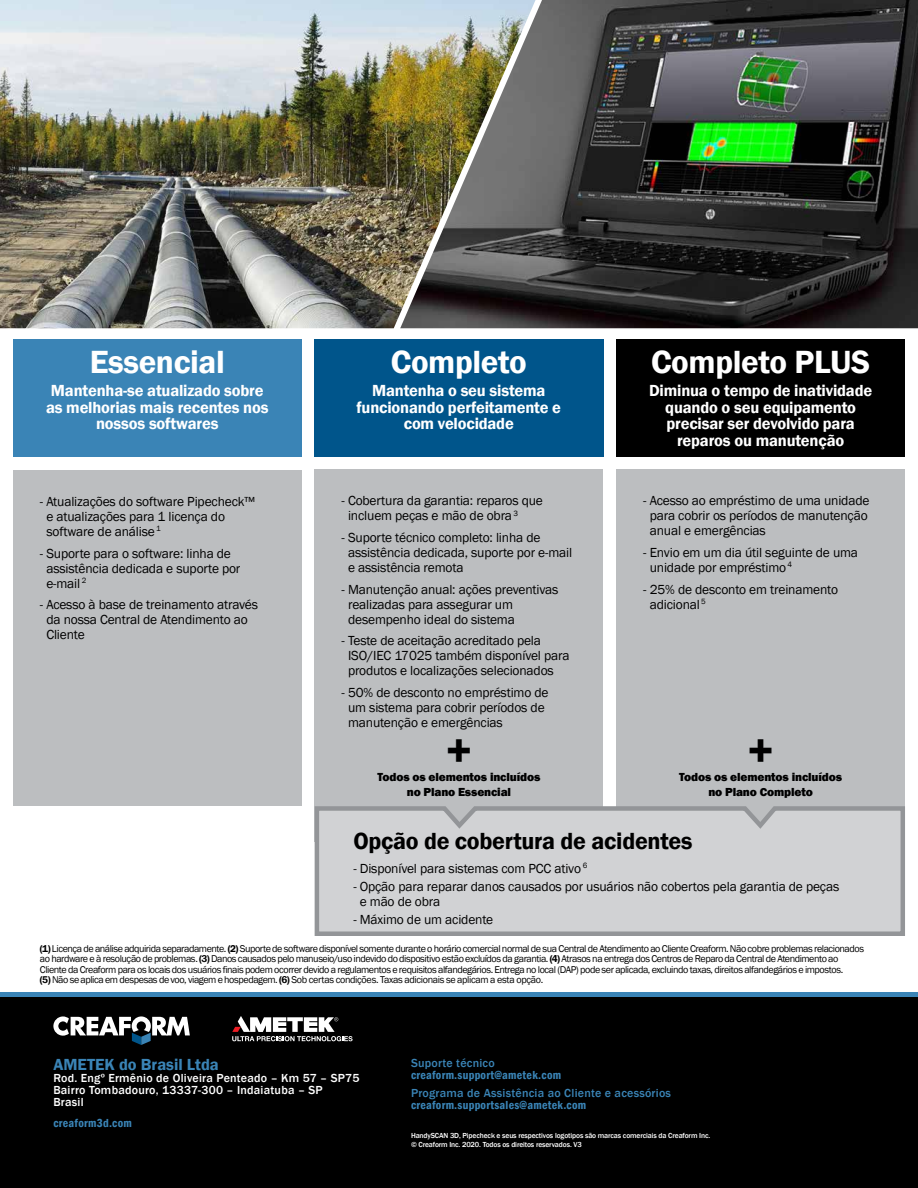
<style>
.page{position:relative;width:918px;height:1188px;background:#fff}
.page>*{position:absolute;margin:0;border:0;box-sizing:border-box;transform-origin:0 0}
.t1{font:800 45px "Franklin Gothic";color:#000}
.t2{font:600 33px "Franklin Gothic";letter-spacing:-.01em;color:#fff}
.t3{font:600 24px "Franklin Gothic";letter-spacing:-.01em;color:#000}
.t4{font:600 16.5px/16.5px "Franklin Gothic";letter-spacing:-.01em;color:#fff;text-align:center}
.t5{font:600 16.5px "Franklin Gothic";color:#3a84b6}
.t6{font:13.5px/15px "Franklin Gothic";letter-spacing:-.01em;color:#000}
.t7{font:500 12px/12px "Franklin Gothic";letter-spacing:.02em;color:#fff}
.t8{font:800 12px/15px "Franklin Gothic";letter-spacing:-.01em;color:#000;text-align:center}
.t9{font:600 condensed 12px "Franklin Gothic";letter-spacing:.02em;color:#3a84b6}
.t10{font:500 12px "Franklin Gothic";letter-spacing:.02em;color:#3a84b6}
.t11{font:10.2px/10.5px "Franklin Gothic";letter-spacing:-.045em;color:#000}
.t12{font:500 7.5px/9px "Franklin Gothic";letter-spacing:-.015em;color:#fff}
.s1{font-weight:600}
</style>
<div class="page">
<img style="left:0;top:0;width:400px;height:328px">
<img style="left:400px;top:0;width:518px;height:328px">
<div style="left:13px;top:340px;width:289px;height:117px;background:#3a84b6"></div>
<div style="left:314px;top:340px;width:289px;height:117px;background:#00558b"></div>
<div style="left:616px;top:340px;width:289px;height:117px;background:#000"></div>
<div style="left:13px;top:470px;width:289px;height:336px;background:#bcbec0"></div>
<div style="left:315px;top:469px;width:288px;height:373px;background:#bcbec0"></div>
<div style="left:616px;top:469px;width:289px;height:373px;background:#bcbec0"></div>
<svg style="left:0;top:993px;width:918px;height:5px;background:#2e6991"></svg>
<div style="left:0;top:998px;width:918px;height:190px;background:#000"></div>
<svg style="left:53px;top:1016px;width:137px;height:29px"></svg>
<svg style="left:232px;top:1016px;width:121px;height:25px"></svg>
<svg style="left:314px;top:804px;width:591px;height:132px;background:#cbccce"></svg>
<h2 class="t2" style="left:90px;top:342px;width:136px">Essencial</h2>
<p class="t4" style="left:46px;top:383px;width:224px">Mantenha-se atualizado sobre as melhorias mais recentes nos nossos softwares</p>
<p class="t6" style="left:46px;top:494px;width:210px;text-indent:-6px">- Atualizações do software Pipecheck™ e atualizações para 1 licença do software de análise <sup>1</sup></p>
<p class="t6" style="left:46px;top:546px;width:196px;text-indent:-6px">- Suporte para o software: linha de assistência dedicada e suporte por e-mail <sup>2</sup></p>
<p class="t6" style="left:46px;top:598px;width:213px;text-indent:-6px">- Acesso à base de treinamento através da nossa Central de Atendimento ao<br>Cliente</p>
<h2 class="t2" style="left:391px;top:342px;width:138px">Completo</h2>
<p class="t4" style="left:357px;top:383px;width:206px">Mantenha o seu sistema funcionando perfeitamente e com velocidade</p>
<p class="t6" style="left:348px;top:493px;width:196px;text-indent:-6px">- Cobertura da garantia: reparos que incluem peças e mão de obra <sup>3</sup></p>
<p class="t6" style="left:348px;top:530px;width:226px;text-indent:-6px">- Suporte técnico completo: linha de assistência dedicada, suporte por e-mail e assistência remota</p>
<p class="t6" style="left:348px;top:582px;width:212px;text-indent:-6px">- Manutenção anual: ações preventivas realizadas para assegurar um desempenho ideal do sistema</p>
<p class="t6" style="left:348px;top:634px;width:223px;text-indent:-6px">- Teste de aceitação acreditado pela<br>ISO/IEC 17025 também disponível para produtos e localizações selecionados</p>
<p class="t6" style="left:348px;top:685px;width:202px;text-indent:-6px">- 50% de desconto no empréstimo de um sistema para cobrir períodos de manutenção e emergências</p>
<h1 class="t1" style="left:446px;top:722px;width:28px">+</h1>
<p class="t8" style="left:378px;top:770px;width:164px">Todos os elementos incluídos no Plano Essencial</p>
<h2 class="t2" style="left:651px;top:342px;width:221px">Completo PLUS</h2>
<p class="t4" style="left:649px;top:383px;width:225px">Diminua o tempo de inatividade quando o seu equipamento precisar ser devolvido para reparos ou manutenção</p>
<p class="t6" style="left:650px;top:493px;width:221px;text-indent:-6px">- Acesso ao empréstimo de uma unidade para cobrir os períodos de manutenção anual e emergências</p>
<p class="t6" style="left:650px;top:545px;width:210px;text-indent:-6px">- Envio em um dia útil seguinte de uma unidade por empréstimo <sup>4</sup></p>
<p class="t6" style="left:650px;top:582px;width:190px;text-indent:-6px">- 25% de desconto em treinamento adicional <sup>5</sup></p>
<h1 class="t1" style="left:747px;top:722px;width:28px">+</h1>
<p class="t8" style="left:679px;top:770px;width:164px">Todos os elementos incluídos no Plano Completo</p>
<h3 class="t3" style="left:353px;top:826px;width:341px">Opção de cobertura de acidentes</h3>
<p class="t6" style="left:353px;top:861px;width:236px">- Disponível para sistemas com PCC ativo <sup>6</sup></p>
<p class="t6" style="left:360px;top:879px;width:481px;text-indent:-6px">- Opção para reparar danos causados por usuários não cobertos pela garantia de peças e mão de obra</p>
<p class="t6" style="left:353px;top:912px;width:141px">- Máximo de um acidente</p>
<p class="t11" style="left:40px;top:943px;width:826px"><span class="s1">(1)</span> Licença de análise adquirida separadamente. <span class="s1">(2)</span> Suporte de software disponível somente durante o horário comercial normal de sua Central de Atendimento ao Cliente Creaform. Não cobre problemas relacionados ao hardware e à resolução de problemas. <span class="s1">(3)</span> Danos causados pelo manuseio/uso indevido do dispositivo estão excluídos da garantia. <span class="s1">(4)</span> Atrasos na entrega dos Centros de Reparo da Central de Atendimento ao Cliente da Creaform para os locais dos usuários finais podem ocorrer devido a regulamentos e requisitos alfandegários. Entrega no local (DAP) pode ser aplicada, excluindo taxas, direitos alfandegários e impostos.<br><span class="s1">(5)</span> Não se aplica em despesas de voo, viagem e hospedagem. <span class="s1">(6)</span> Sob certas condições. Taxas adicionais se aplicam a esta opção.</p>
<p class="t5" style="left:53px;top:1055px;width:167px">AMETEK do Brasil Ltda</p>
<p class="t7" style="left:53px;top:1072px;width:308px">Rod. Engº Ermênio de Oliveira Penteado – Km 57 – SP75<br>Bairro Tombadouro, 13337-300 – Indaiatuba – SP<br>Brasil</p>
<p class="t9" style="left:53px;top:1115px;width:80px">creaform3d.com</p>
<p class="t10" style="left:411px;top:1056px;width:85px">Suporte técnico</p>
<p class="t9" style="left:411px;top:1067px;width:152px">creaform.support@ametek.com</p>
<p class="t10" style="left:411px;top:1086px;width:262px">Programa de Assistência ao Cliente e acessórios</p>
<p class="t9" style="left:411px;top:1097px;width:177px">creaform.supportsales@ametek.com</p>
<p class="t12" style="left:411px;top:1131px;width:301px">HandySCAN 3D, Pipecheck e seus respectivos logotipos são marcas comerciais da Creaform Inc. © Creaform Inc. 2020. Todos os direitos reservados. V3</p>
</div>
